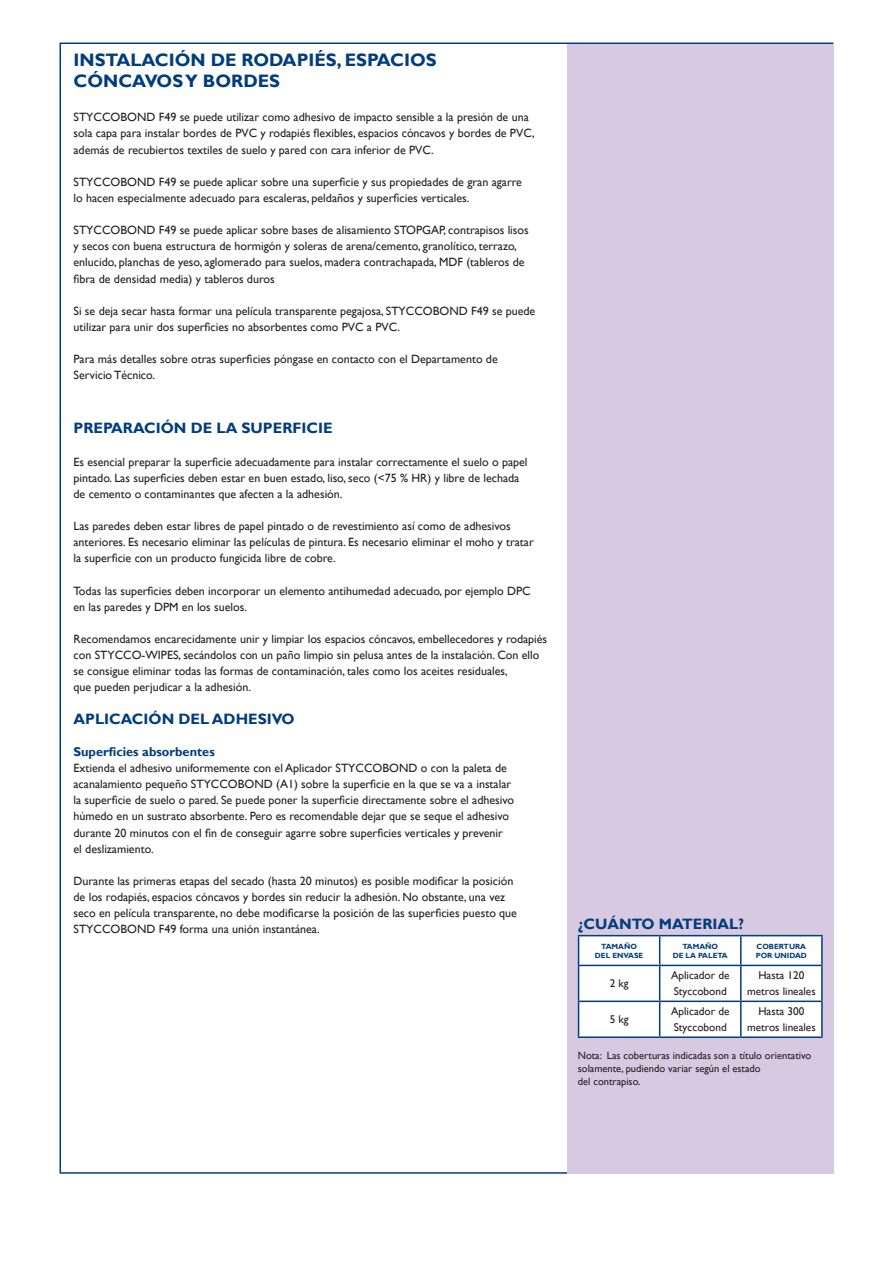
<style>
.page{position:relative;width:893px;height:1263px;background:#fff}
.page>*{position:absolute;margin:0;border:0;box-sizing:border-box;transform-origin:0 0}
.t1{font:700 18px/21.6px "Gill Sans";color:#013d7d}
.t2{font:700 15px "Gill Sans";color:#013d7d}
.t3{font:700 12.75px "Gill Sans";color:#013d7d}
.t4{font:12px/16.2px "Gill Sans";color:#231f20}
.t5{font:11.25px/16.2px "Gill Sans";color:#231f20}
.t6{font:10.5px/12.6px "Gill Sans";color:#231f20}
.t7{font:700 7.5px/9px "Gill Sans";color:#013d7d;text-align:center}
</style>
<div class="page">
<div style="left:567px;top:44px;width:266px;height:1130px;background:#d7c9e1"></div>
<hr style="left:578px;top:935px;width:82px;height:1px;background:#013d7d">
<div style="left:578px;top:936px;width:243px;height:100px;background:#fff"></div>
<hr style="left:660px;top:935px;width:81px;height:1px;background:#013d7d">
<hr style="left:740px;top:936px;width:2px;height:29px;background:#013d7d">
<hr style="left:821px;top:936px;width:2px;height:29px;background:#013d7d">
<hr style="left:741px;top:935px;width:82px;height:1px;background:#013d7d">
<hr style="left:578px;top:966px;width:1px;height:34px;background:#013d7d">
<hr style="left:578px;top:965px;width:82px;height:1px;background:#013d7d">
<hr style="left:659px;top:966px;width:1px;height:34px;background:#013d7d">
<hr style="left:660px;top:965px;width:81px;height:1px;background:#013d7d">
<hr style="left:740px;top:966px;width:2px;height:34px;background:#013d7d">
<hr style="left:821px;top:966px;width:2px;height:34px;background:#013d7d">
<hr style="left:741px;top:965px;width:82px;height:1px;background:#013d7d">
<hr style="left:578px;top:1002px;width:1px;height:34px;background:#013d7d">
<hr style="left:578px;top:1000px;width:82px;height:2px;background:#013d7d">
<hr style="left:578px;top:1036px;width:82px;height:2px;background:#013d7d">
<hr style="left:659px;top:1002px;width:1px;height:34px;background:#013d7d">
<hr style="left:660px;top:1000px;width:81px;height:2px;background:#013d7d">
<hr style="left:660px;top:1036px;width:81px;height:2px;background:#013d7d">
<hr style="left:740px;top:1002px;width:2px;height:34px;background:#013d7d">
<hr style="left:821px;top:1002px;width:2px;height:34px;background:#013d7d">
<hr style="left:741px;top:1000px;width:82px;height:2px;background:#013d7d">
<hr style="left:741px;top:1036px;width:82px;height:2px;background:#013d7d">
<p class="t1" style="left:74px;top:49px;width:365px">INSTALACIÓN DE RODAPIÉS, ESPACIOS<br>CÓNCAVOS Y BORDES</p>
<p class="t4" style="left:74px;top:109px;width:463px">STYCCOBOND F49 se puede utilizar como adhesivo de impacto sensible a la presión de una sola capa para instalar bordes de PVC y rodapiés flexibles, espacios cóncavos y bordes de PVC, además de recubiertos textiles de suelo y pared con cara inferior de PVC.</p>
<p class="t4" style="left:74px;top:174px;width:450px">STYCCOBOND F49 se puede aplicar sobre una superficie y sus propiedades de gran agarre lo hacen especialmente adecuado para escaleras, peldaños y superficies verticales.</p>
<p class="t4" style="left:74px;top:222px;width:457px">STYCCOBOND F49 se puede aplicar sobre bases de alisamiento STOPGAP, contrapisos lisos y secos con buena estructura de hormigón y soleras de arena/cemento, granolítico, terrazo, enlucido, planchas de yeso, aglomerado para suelos, madera contrachapada, MDF (tableros de fibra de densidad media) y tableros duros</p>
<p class="t4" style="left:74px;top:303px;width:463px">Si se deja secar hasta formar una película transparente pegajosa, STYCCOBOND F49 se puede utilizar para unir dos superficies no absorbentes como PVC a PVC.</p>
<p class="t4" style="left:74px;top:351px;width:426px">Para más detalles sobre otras superficies póngase en contacto con el Departamento de<br>Servicio Técnico.</p>
<p class="t2" style="left:74px;top:419px;width:261px">PREPARACIÓN DE LA SUPERFICIE</p>
<p class="t4" style="left:74px;top:454px;width:455px">Es esencial preparar la superficie adecuadamente para instalar correctamente el suelo o papel pintado. Las superficies deben estar en buen estado, liso, seco (&lt;75 % HR) y libre de lechada de cemento o contaminantes que afecten a la adhesión.</p>
<p class="t4" style="left:74px;top:518px;width:462px">Las paredes deben estar libres de papel pintado o de revestimiento así como de adhesivos anteriores. Es necesario eliminar las películas de pintura. Es necesario eliminar el moho y tratar la superficie con un producto fungicida libre de cobre.</p>
<p class="t4" style="left:74px;top:583px;width:459px">Todas las superficies deben incorporar un elemento antihumedad adecuado, por ejemplo DPC en las paredes y DPM en los suelos.</p>
<p class="t4" style="left:74px;top:631px;width:475px">Recomendamos encarecidamente unir y limpiar los espacios cóncavos, embellecedores y rodapiés con STYCCO-WIPES, secándolos con un paño limpio sin pelusa antes de la instalación. Con ello se consigue eliminar todas las formas de contaminación, tales como los aceites residuales,<br>que pueden perjudicar a la adhesión.</p>
<p class="t2" style="left:74px;top:709px;width:223px">APLICACIÓN DEL ADHESIVO</p>
<p class="t3" style="left:74px;top:744px;width:143px">Superficies absorbentes</p>
<p class="t4" style="left:74px;top:760px;width:442px">Extienda el adhesivo uniformemente con el Aplicador STYCCOBOND o con la paleta de acanalamiento pequeño STYCCOBOND (A1) sobre la superficie en la que se va a instalar la superficie de suelo o pared. Se puede poner la superficie directamente sobre el adhesivo húmedo en un sustrato absorbente. Pero es recomendable dejar que se seque el adhesivo durante 20 minutos con el fin de conseguir agarre sobre superficies verticales y prevenir el deslizamiento.</p>
<p class="t4" style="left:74px;top:873px;width:445px">Durante las primeras etapas del secado (hasta 20 minutos) es posible modificar la posición de los rodapiés, espacios cóncavos y bordes sin reducir la adhesión. No obstante, una vez seco en película transparente, no debe modificarse la posición de las superficies puesto que STYCCOBOND F49 forma una unión instantánea.</p>
<p class="t2" style="left:578px;top:915px;width:168px">¿CUÁNTO MATERIAL?</p>
<p class="t7" style="left:595px;top:942px;width:50px">TAMAÑO<br>DEL ENVASE</p>
<p class="t7" style="left:673px;top:942px;width:57px">TAMAÑO<br>DE LA PALETA</p>
<p class="t7" style="left:756px;top:942px;width:53px;text-align:left">COBERTURA<br>POR UNIDAD</p>
<p class="t5" style="left:610px;top:975px;width:20px">2 kg</p>
<p class="t5" style="left:671px;top:967px;width:60px">Aplicador de<br>Styccobond</p>
<p class="t5" style="left:747px;top:967px;width:70px;text-align:center">Hasta 120 metros lineales</p>
<p class="t5" style="left:610px;top:1011px;width:20px">5 kg</p>
<p class="t5" style="left:671px;top:1003px;width:60px">Aplicador de<br>Styccobond</p>
<p class="t5" style="left:747px;top:1003px;width:70px;text-align:center">Hasta 300 metros lineales</p>
<p class="t6" style="left:578px;top:1050px;width:235px">Nota: Las coberturas indicadas son a título orientativo solamente, pudiendo variar según el estado<br>del contrapiso.</p>
</div>
